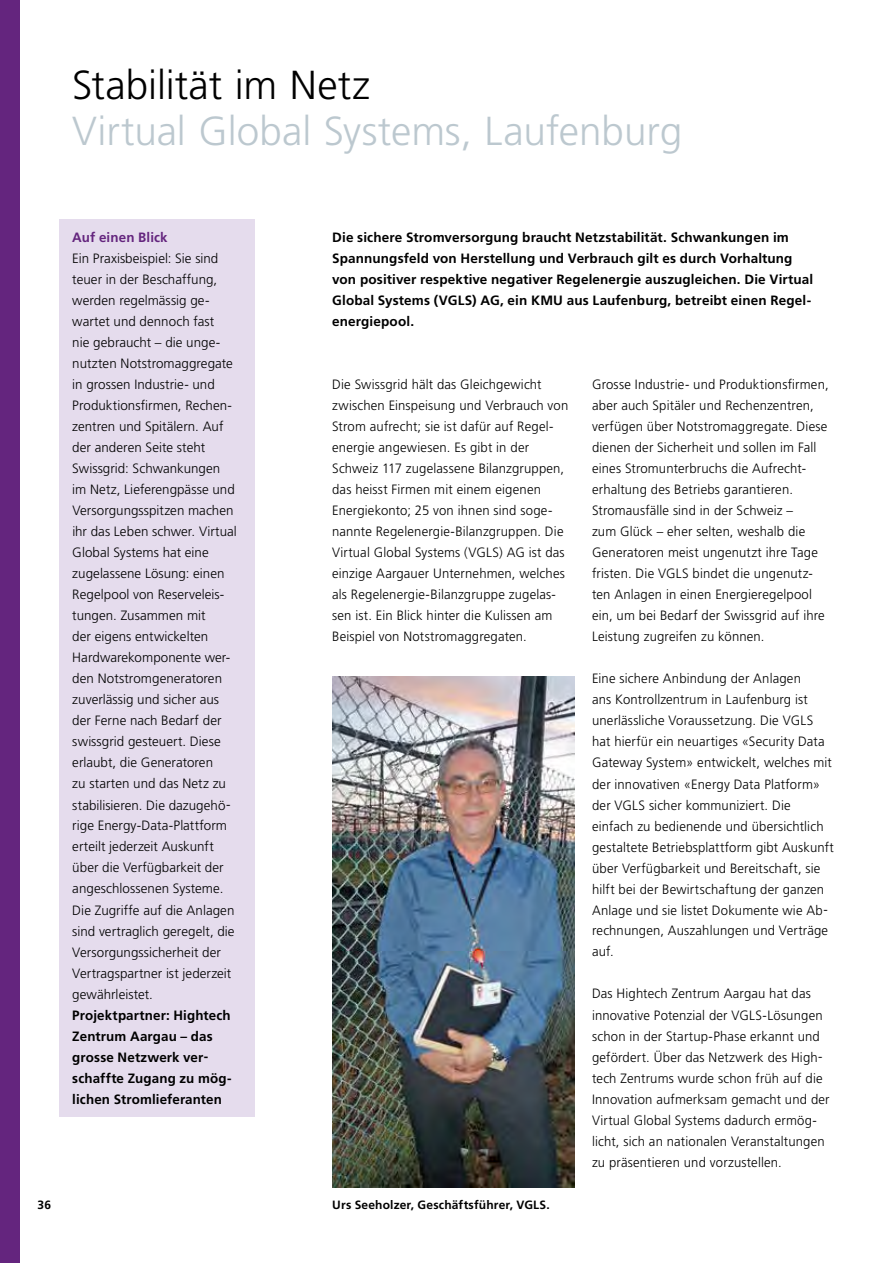
<style>
.page{position:relative;width:888px;height:1263px;background:#fff}
.page>*{position:absolute;margin:0;border:0;box-sizing:border-box;transform-origin:0 0}
.t1{font:300 40.5px/46.5px "Frutiger";color:#bcc8cf}
.t2{font:300 13.5px/21px "Frutiger";letter-spacing:.01em;color:#000}
.t3{font:700 13.5px/21px "Frutiger";letter-spacing:.01em;color:#000}
.t4{font:700 12px "Frutiger";letter-spacing:.015em;color:#000}
.s1{color:#000}
.s2{font-weight:700;color:#64257e}
.s3{font-weight:700}
</style>
<div class="page">
<div style="left:60px;top:219px;width:195px;height:897px;background:#e5dced"></div>
<div style="left:0;top:0;width:19px;height:1263px;background:#64257e"></div>
<img style="left:332px;top:677px;width:242px;height:510px">
<p class="t1" style="left:72px;top:61px;width:611px"><span class="s1">Stabilität im Netz<br></span>Virtual Global Systems, Laufenburg</p>
<p class="t2" style="left:72px;top:227px;width:166px"><span class="s2">Auf einen Blick<br></span>Ein Praxisbeispiel: Sie sind teuer in der Beschaffung, werden regelmässig ge&shy;wartet und dennoch fast<br>nie gebraucht – die unge&shy;nutzten Notstromaggregate in grossen Industrie- und<br>Produktionsfirmen, Rechen&shy;zentren und Spitälern. Auf der anderen Seite steht<br>Swissgrid: Schwankungen im Netz, Lieferengpässe und<br>Versorgungsspitzen machen ihr das Leben schwer. Virtual<br>Global Systems hat eine zugelassene Lösung: einen<br>Regelpool von Reserveleis&shy;tungen. Zusammen mit<br>der eigens entwickelten<br>Hardwarekomponente wer&shy;den Notstromgeneratoren zuverlässig und sicher aus der Ferne nach Bedarf der swissgrid gesteuert. Diese erlaubt, die Generatoren<br>zu starten und das Netz zu stabilisieren. Die dazugehö&shy;rige Energy-Data-Plattform erteilt jederzeit Auskunft über die Verfügbarkeit der angeschlossenen Systeme.<br>Die Zugriffe auf die Anlagen sind vertraglich geregelt, die<br>Versorgungssicherheit der<br>Vertragspartner ist jederzeit gewährleistet.<br><span class="s3">Projektpartner: Hightech<br>Zentrum Aargau – das grosse Netzwerk ver&shy;schaffte Zugang zu mög&shy;lichen Stromlieferanten</span></p>
<p class="t3" style="left:332px;top:227px;width:482px">Die sichere Stromversorgung braucht Netzstabilität. Schwankungen im Spannungsfeld von Herstellung und Verbrauch gilt es durch Vorhaltung von positiver respektive negativer Regelenergie auszugleichen. Die Virtual Global Systems (VGLS) AG, ein KMU aus Laufenburg, betreibt einen Regel&shy;energiepool.</p>
<p class="t2" style="left:332px;top:374px;width:237px">Die Swissgrid hält das Gleichgewicht zwischen Einspeisung und Verbrauch von Strom aufrecht; sie ist dafür auf Regel&shy;energie angewiesen. Es gibt in der Schweiz 117 zugelassene Bilanzgruppen, das heisst Firmen mit einem eigenen Energiekonto; 25 von ihnen sind soge&shy;nannte Regelenergie-Bilanzgruppen. Die Virtual Global Systems (VGLS) AG ist das einzige Aargauer Unternehmen, welches als Regelenergie-Bilanzgruppe zugelas&shy;sen ist. Ein Blick hinter die Kulissen am Beispiel von Notstromaggregaten.</p>
<p class="t2" style="left:592px;top:374px;width:238px">Grosse Industrie- und Produktionsfirmen, aber auch Spitäler und Rechenzentren, verfügen über Notstromaggregate. Diese dienen der Sicherheit und sollen im Fall eines Stromunterbruchs die Aufrecht&shy;erhaltung des Betriebs garantieren.<br>Stromausfälle sind in der Schweiz –<br>zum Glück – eher selten, weshalb die Generatoren meist ungenutzt ihre Tage fristen. Die VGLS bindet die ungenutz&shy;ten Anlagen in einen Energieregelpool ein, um bei Bedarf der Swissgrid auf ihre Leistung zugreifen zu können.</p>
<p class="t2" style="left:592px;top:668px;width:243px">Eine sichere Anbindung der Anlagen<br>ans Kontrollzentrum in Laufenburg ist unerlässliche Voraussetzung. Die VGLS hat hierfür ein neuartiges «Security Data Gateway System» entwickelt, welches mit der innovativen «Energy Data Platform» der VGLS sicher kommuniziert. Die einfach zu bedienende und übersichtlich gestaltete Betriebsplattform gibt Auskunft über Verfügbarkeit und Bereitschaft, sie hilft bei der Bewirtschaftung der ganzen Anlage und sie listet Dokumente wie Ab&shy;rechnungen, Auszahlungen und Verträge auf.</p>
<p class="t2" style="left:592px;top:983px;width:239px">Das H ightech Zentrum Aargau hat das innovative Potenzial der VGLS-Lösungen schon in der Startup-Phase erkannt und gefördert. Über das Netzwerk des H igh&shy;tech Zentrums wurde schon früh auf die Innovation aufmerksam gemacht und der Virtual Global Systems dadurch ermög&shy;licht, sich an nationalen Veranstaltungen zu präsentieren und vorzustellen.</p>
<p class="t4" style="left:37px;top:1197px;width:15px">36</p>
<p class="t4" style="left:332px;top:1197px;width:219px">Urs Seeholzer, Geschäftsführer, VGLS.</p>
</div>
